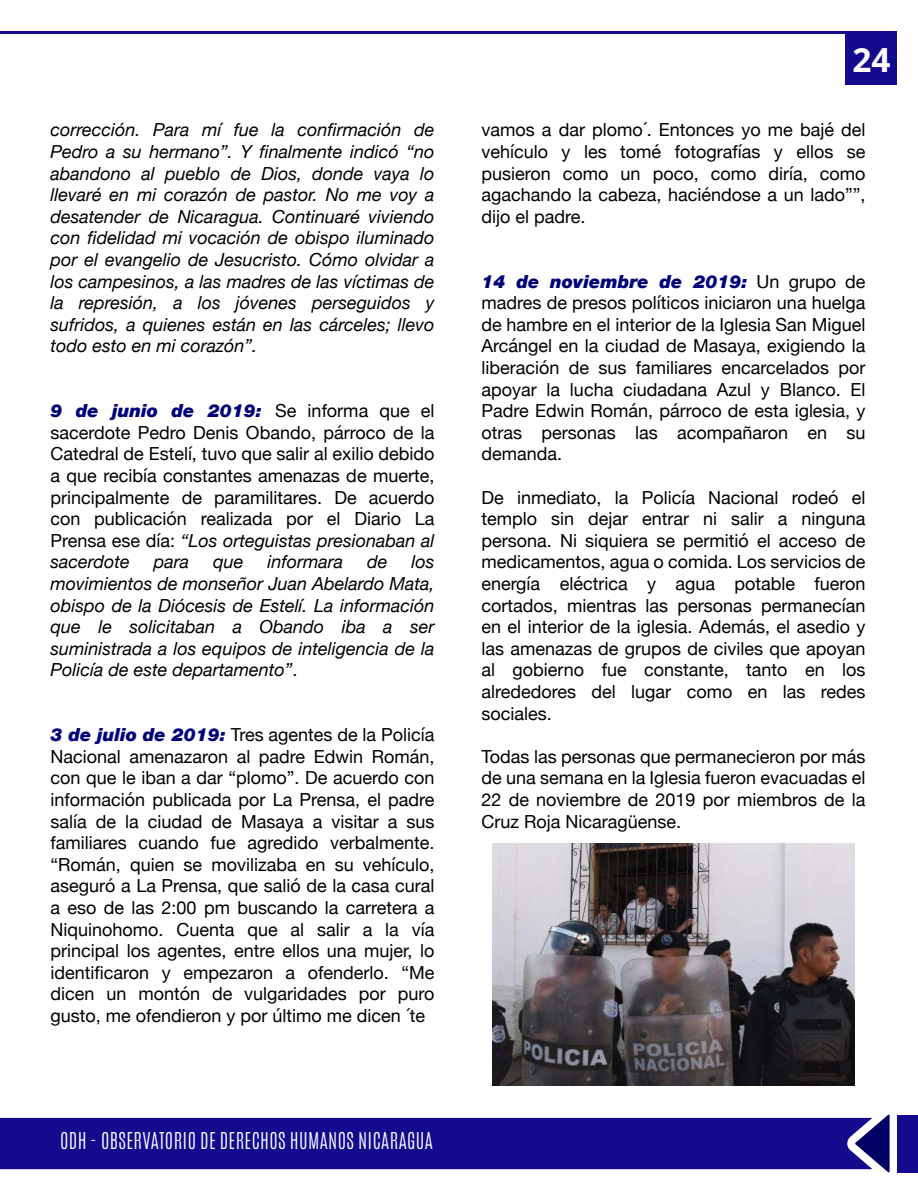
<style>
.page{position:relative;width:918px;height:1188px;background:#fff}
.page>*{position:absolute;margin:0;border:0;box-sizing:border-box;transform-origin:0 0}
.t1{font:700 33.3px "Open Sans";color:#fff}
.t2{font:300 19.35px "Antonio";letter-spacing:.02em;color:#fff}
.t3{font:18px/21.6px "Helvetica Neue";color:#000;text-align:justify}
.t4{font:italic 18px/21.6px "Helvetica Neue";color:#000;text-align:justify}
.s1{font-weight:900;font-style:italic;color:#00007a}
.s2{font-style:italic}
.s3{font-style:normal}
</style>
<div class="page">
<div style="left:0;top:1118px;width:855px;height:51px;background:#130a8e"></div>
<svg style="left:855px;top:1115px;width:35px;height:57px"></svg>
<div style="left:898px;top:1115px;width:20px;height:57px;background:#130a8e"></div>
<hr style="left:0;top:32px;width:897px;height:2px;background:#130a8e">
<div style="left:845px;top:33px;width:52px;height:52px;background:#130a8e"></div>
<img style="left:492px;top:843px;width:363px;height:242px">
<p class="t4" style="left:51px;top:120px;width:386px">corrección. Para mí fue la confirmación de Pedro a su hermano”. Y finalmente indicó “no abandono al pueblo de Dios, donde vaya lo llevaré en mi corazón de pastor. No me voy a desatender de Nicaragua. Continuaré viviendo con fidelidad mi vocación de obispo iluminado por el evangelio de Jesucristo. Cómo olvidar a los campesinos, a las madres de las víctimas de la represión, a los jóvenes perseguidos y sufridos, a quienes están en las cárceles; llevo todo esto en mi corazón”.</p>
<p class="t3" style="left:51px;top:401px;width:386px"><span class="s1">9 de junio de 2019:</span> Se informa que el sacerdote Pedro Denis Obando, párroco de la Catedral de Estelí, tuvo que salir al exilio debido a que recibía constantes amenazas de muerte, principalmente de paramilitares. De acuerdo con publicación realizada por el Diario La Prensa ese día: <span class="s2">“Los orteguistas presionaban al sacerdote</span></p>
<p class="t4" style="left:154px;top:552px;width:37px">para</p>
<p class="t4" style="left:213px;top:552px;width:32px">que</p>
<p class="t4" style="left:268px;top:552px;width:77px">informara</p>
<p class="t4" style="left:367px;top:552px;width:22px">de</p>
<p class="t4" style="left:51px;top:552px;width:386px;text-indent:361px">los movimientos de monseñor Juan Abelardo Mata, obispo de la Diócesis de Estelí. La información que le solicitaban a Obando iba a ser suministrada a los equipos de inteligencia de la Policía de este departamento”<span class="s3">.</span></p>
<p class="t3" style="left:51px;top:725px;width:386px"><span class="s1">3 de julio de 2019:</span> Tres agentes de la Policía Nacional amenazaron al padre Edwin Román, con que le iban a dar “plomo”. De acuerdo con información publicada por La Prensa, el padre salía de la ciudad de Masaya a visitar a sus familiares cuando fue agredido verbalmente. “Román, quien se movilizaba en su vehículo, aseguró a La Prensa, que salió de la casa cural a eso de las 2:00 pm buscando la carretera a Niquinohomo. Cuenta que al salir a la vía principal los agentes, entre ellos una mujer, lo identificaron y empezaron a ofenderlo. “Me dicen un montón de vulgaridades por puro gusto, me ofendieron y por último me dicen ´te</p>
<p class="t2" style="left:60px;top:1127px;width:375px">ODH - OBSERVATORIO DE DERECHOS HUMANOS NICARAGUA</p>
<h1 class="t1" style="left:853px;top:37px;width:40px">24</h1>
<p class="t3" style="left:481px;top:120px;width:386px">vamos a dar plomo´. Entonces yo me bajé del vehículo y les tomé fotografías y ellos se pusieron como un poco, como diría, como agachando la cabeza, haciéndose a un lado””, dijo el padre.</p>
<p class="t3" style="left:481px;top:271px;width:386px"><span class="s1">14 de noviembre de 2019:</span> Un grupo de madres de presos políticos iniciaron una huelga de hambre en el interior de la Iglesia San Miguel Arcángel en la ciudad de Masaya, exigiendo la liberación de sus familiares encarcelados por apoyar la lucha ciudadana Azul y Blanco. El Padre Edwin Román, párroco de esta iglesia, y otras personas las acompañaron en su demanda.</p>
<p class="t3" style="left:481px;top:487px;width:386px">De inmediato, la Policía Nacional rodeó el templo sin dejar entrar ni salir a ninguna persona. Ni siquiera se permitió el acceso de medicamentos, agua o comida. Los servicios de energía eléctrica y agua potable fueron cortados, mientras las personas permanecían en el interior de la iglesia. Además, el asedio y las amenazas de grupos de civiles que apoyan al gobierno fue constante, tanto en los alrededores del lugar como en las redes sociales.</p>
<p class="t3" style="left:481px;top:747px;width:386px">Todas las personas que permanecieron por más de una semana en la Iglesia fueron evacuadas el 22 de noviembre de 2019 por miembros de la Cruz Roja Nicaragüense.</p>
</div>
